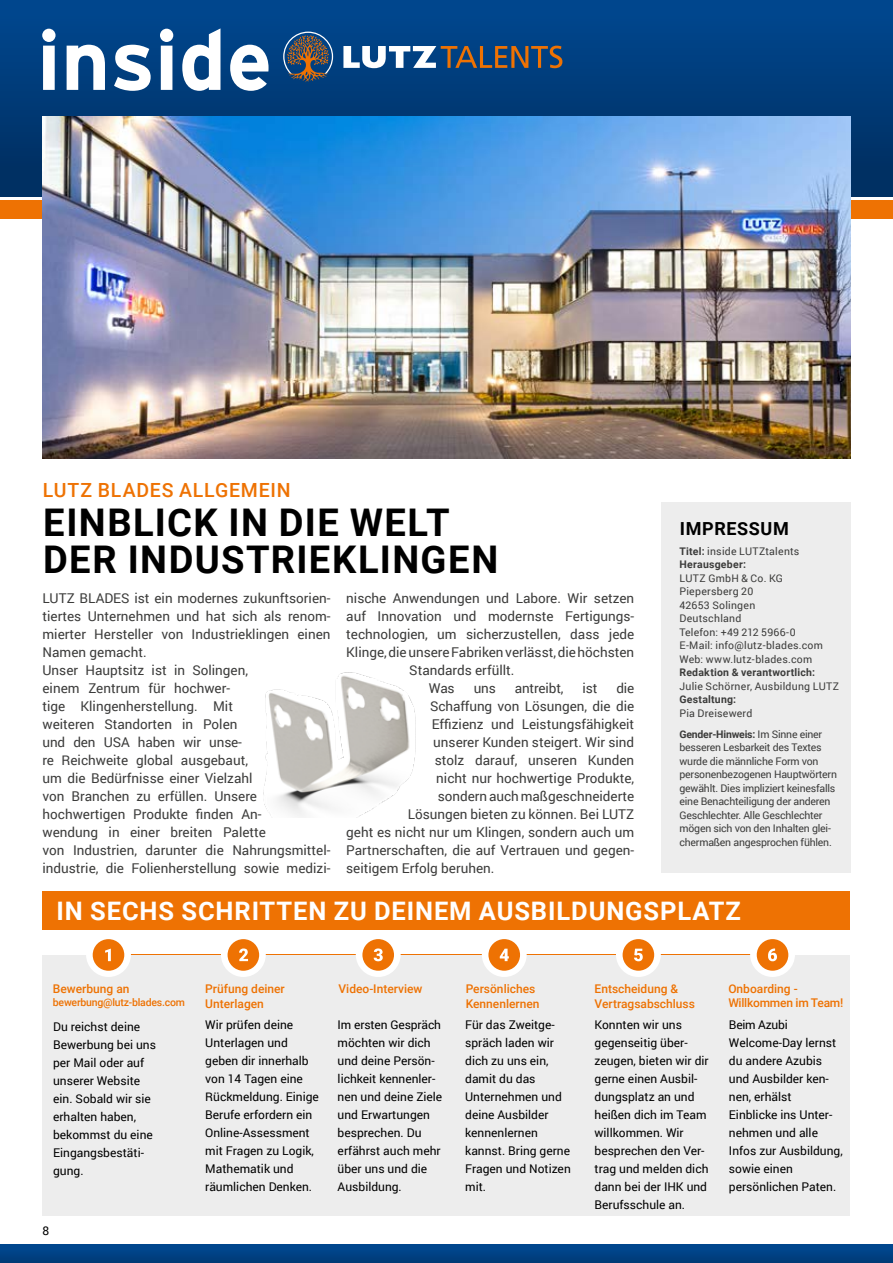
<style>
.page{position:relative;width:893px;height:1263px;background:#fff}
.page>*{position:absolute;margin:0;border:0;box-sizing:border-box;transform-origin:0 0}
.t1{font:700 38.1px/37.5px "Roboto";letter-spacing:.035em;color:#000}
.t2{font:700 25.5px "Roboto";letter-spacing:.035em;color:#fff}
.t3{font:500 19.5px "Roboto";letter-spacing:.04em;color:#ee7203}
.t4{font:700 18px "Roboto";letter-spacing:.035em;color:#000}
.t5{font:13.5px/18px "Roboto";color:#3c3c3b}
.t6{font:12px/18px "Roboto";color:#000}
.t7{font:500 12px/14.4px "Roboto";color:#ee7203}
.t8{font:500 12px/14.4px "Roboto";letter-spacing:-.02em;color:#ee7203}
.t9{font:10.5px/13.5px "Roboto";letter-spacing:-.02em;color:#3c3c3b}
.t10{font:10.5px/13.5px "Roboto";letter-spacing:.02em;color:#3c3c3b}
.t11{font:700 10.5px/13.5px "Roboto";letter-spacing:.02em;color:#3c3c3b}
.t12{font:10.5px/21px "Roboto";letter-spacing:.015em;color:#3c3c3b}
.t13{font:10.5px "Roboto";letter-spacing:.025em;color:#3c3c3b}
.t14{font:500 10.5px "Roboto";letter-spacing:-.02em;color:#ee7203}
.s1{font-weight:400}
.s2{font-weight:700}
</style>
<div class="page">
<div style="left:0;top:1245px;width:893px;height:18px;background:linear-gradient(to right,#004183,#004183)"></div>
<hr style="left:118px;top:953px;width:641px;height:2px;background:#ee7203">
<div style="left:43px;top:955px;width:807px;height:261px;background:#ededed"></div>
<div style="left:0;top:0;width:893px;height:196px;background:linear-gradient(to bottom,#00468e,#0c3867)"></div>
<div style="left:0;top:201px;width:893px;height:18px;background:#ee7203"></div>
<div style="left:661px;top:502px;width:190px;height:371px;background:#ededed"></div>
<svg style="left:343px;top:46px;width:219px;height:22px"></svg>
<svg style="left:283px;top:32px;width:50px;height:50px;background:#495769"></svg>
<img style="left:43px;top:117px;width:807px;height:342px">
<div style="left:356px;top:932px;width:45px;height:45px;background:#fff;border-radius:50%"></div>
<div style="left:362px;top:939px;width:32px;height:32px;background:#ee7203;border-radius:50%"></div>
<svg style="left:374px;top:948px;width:9px;height:13px"></svg>
<div style="left:482px;top:932px;width:45px;height:45px;background:#fff;border-radius:50%"></div>
<div style="left:488px;top:939px;width:32px;height:32px;background:#ee7203;border-radius:50%"></div>
<svg style="left:500px;top:949px;width:9px;height:12px"></svg>
<div style="left:616px;top:932px;width:45px;height:45px;background:#fff;border-radius:50%"></div>
<div style="left:623px;top:939px;width:31px;height:32px;background:#ee7203;border-radius:50%"></div>
<svg style="left:634px;top:949px;width:9px;height:12px"></svg>
<div style="left:750px;top:932px;width:45px;height:45px;background:#fff;border-radius:50%"></div>
<div style="left:757px;top:939px;width:31px;height:32px;background:#ee7203;border-radius:50%"></div>
<svg style="left:768px;top:948px;width:9px;height:13px"></svg>
<div style="left:43px;top:891px;width:807px;height:38px;background:#ee7203"></div>
<div style="left:221px;top:932px;width:45px;height:45px;background:#fff;border-radius:50%"></div>
<div style="left:228px;top:939px;width:31px;height:32px;background:#ee7203;border-radius:50%"></div>
<svg style="left:239px;top:948px;width:9px;height:13px"></svg>
<div style="left:86px;top:932px;width:45px;height:45px;background:#fff;border-radius:50%"></div>
<div style="left:93px;top:939px;width:31px;height:32px;background:#ee7203;border-radius:50%"></div>
<svg style="left:105px;top:949px;width:6px;height:12px"></svg>
<svg style="left:42px;top:28px;width:227px;height:63px"></svg>
<img style="left:263px;top:672px;width:153px;height:145px">
<h3 class="t3" style="left:43px;top:476px;width:249px">LUTZ BLADES ALLGEMEIN</h3>
<h1 class="t1" style="left:43px;top:502px;width:457px">EINBLICK IN DIE WELT<br>DER INDUSTRIEKLINGEN</h1>
<p class="t5" style="left:43px;top:588px;width:290px">LUTZ BLADES ist ein modernes zukunftsorien&shy;tiertes Unternehmen und hat sich als renom&shy;mierter Hersteller von Industrieklingen einen Namen gemacht.<br>Unser Hauptsitz ist in Solingen,<br>einem Zentrum für hochwer-<br>tige Klingenherstellung. Mit<br>weiteren Standorten in Polen<br>und den USA haben wir unse-<br>re Reichweite global ausgebaut,<br>um die Bedürfnisse einer Vielzahl<br>von Branchen zu erfüllen. Unsere hochwertigen Produkte finden An-<br>wendung in einer breiten Palette<br>von Industrien, darunter die Nahrungsmittel&shy;industrie, die Folienherstellung sowie medizi-</p>
<p class="t5" style="left:346px;top:588px;width:289px">nische Anwendungen und Labore. Wir setzen</p>
<p class="t5" style="left:346px;top:606px;width:289px">auf Innovation und modernste Fertigungs-</p>
<p class="t5" style="left:346px;top:624px;width:289px">technologien, um sicherzustellen, dass jede</p>
<p class="t5" style="left:346px;top:642px;width:290px">Klinge, die unsere Fabriken verlässt, die höchsten</p>
<p class="t5" style="left:409px;top:660px;width:107px">Standards erfüllt.</p>
<p class="t5" style="left:429px;top:678px;width:27px">Was</p>
<p class="t5" style="left:474px;top:678px;width:24px">uns</p>
<p class="t5" style="left:515px;top:678px;width:50px">antreibt,</p>
<p class="t5" style="left:582px;top:678px;width:16px">ist</p>
<p class="t5" style="left:616px;top:678px;width:19px">die</p>
<p class="t5" style="left:430px;top:696px;width:205px">Schaffung von Lösungen, die die</p>
<p class="t5" style="left:432px;top:714px;width:204px">Effizienz und Leistungsfähigkeit</p>
<p class="t5" style="left:433px;top:732px;width:202px">unserer Kunden steigert. Wir sind</p>
<p class="t5" style="left:435px;top:750px;width:201px">stolz darauf, unseren Kunden</p>
<p class="t5" style="left:436px;top:768px;width:199px">nicht nur hochwertige Produkte,</p>
<p class="t5" style="left:438px;top:786px;width:198px">sondern auch maßgeschneiderte</p>
<p class="t5" style="left:408px;top:804px;width:228px">Lösungen bieten zu können. Bei LUTZ</p>
<p class="t5" style="left:346px;top:822px;width:289px">geht es nicht nur um Klingen, sondern auch um</p>
<p class="t5" style="left:346px;top:840px;width:289px">Partnerschaften, die auf Vertrauen und gegen-</p>
<p class="t5" style="left:346px;top:858px;width:150px">seitigem Erfolg beruhen.</p>
<h3 class="t4" style="left:680px;top:516px;width:111px">IMPRESSUM</h3>
<p class="t11" style="left:679px;top:544px;width:121px">Titel: <span class="s1">inside LUTZtalents<br></span>Herausgeber:</p>
<p class="t10" style="left:679px;top:571px;width:145px">LUTZ GmbH &amp; Co. KG<br>Piepersberg 20<br>42653 Solingen<br>Deutschland<br>Telefon: +49 212 5966-0<br>E-Mail: info@lutz-blades.com<br>Web: www.lutz-blades.com</p>
<p class="t11" style="left:679px;top:665px;width:137px">Redaktion &amp; verantwortlich:</p>
<p class="t13" style="left:679px;top:679px;width:161px">Julie Schörner, Ausbildung LUTZ</p>
<p class="t11" style="left:679px;top:692px;width:58px">Gestaltung:</p>
<p class="t12" style="left:679px;top:702px;width:144px">Pia Dreisewerd<br><span class="s2">Gender-Hinweis:</span> Im Sinne einer</p>
<p class="t9" style="left:679px;top:740px;width:159px">besseren Lesbarkeit des Textes wurde die männliche Form von personenbezogenen Hauptwörtern gewählt. Dies impliziert keinesfalls eine Benachteiligung der anderen Geschlechter. Alle Geschlechter mögen sich von den Inhalten glei&shy;chermaßen angesprochen fühlen.</p>
<h2 class="t2" style="left:57px;top:893px;width:686px">IN SECHS SCHRITTEN ZU DEINEM AUSBILDUNGSPLATZ</h2>
<p class="t7" style="left:53px;top:981px;width:78px">Bewerbung an</p>
<p class="t14" style="left:53px;top:995px;width:134px">bewerbung@lutz-blades.com</p>
<p class="t7" style="left:205px;top:981px;width:81px">Prüfung deiner<br>Unterlagen</p>
<p class="t7" style="left:338px;top:981px;width:85px">Video-Interview</p>
<p class="t7" style="left:466px;top:981px;width:75px">Persönliches<br>Kennenlernen</p>
<p class="t7" style="left:594px;top:981px;width:102px">Entscheidung &amp;<br>Vertragsabschluss</p>
<p class="t8" style="left:728px;top:981px;width:116px">Onboarding -<br>Willkommen im Team!</p>
<p class="t6" style="left:53px;top:1017px;width:104px">Du reichst deine<br>Bewerbung bei uns per Mail oder auf unserer Website ein. Sobald wir sie erhalten haben, bekommst du eine<br>Eingangsbestäti&shy;gung.</p>
<p class="t6" style="left:205px;top:1015px;width:115px">Wir prüfen deine<br>Unterlagen und geben dir innerhalb von 14 Tagen eine<br>Rückmeldung. Einige<br>Berufe erfordern ein<br>Online-Assessment mit Fragen zu Logik,<br>Mathematik und räumlichen Denken.</p>
<p class="t6" style="left:338px;top:1015px;width:106px">Im ersten Gespräch möchten wir dich und deine Persön&shy;lichkeit kennenler&shy;nen und deine Ziele und Erwartungen besprechen. Du erfährst auch mehr über uns und die<br>Ausbildung.</p>
<p class="t6" style="left:465px;top:1015px;width:107px">Für das Zweitge&shy;spräch laden wir dich zu uns ein, damit du das<br>Unternehmen und deine Ausbilder kennenlernen kannst. Bring gerne<br>Fragen und Notizen mit.</p>
<p class="t6" style="left:594px;top:1015px;width:116px">Konnten wir uns gegenseitig über&shy;zeugen, bieten wir dir gerne einen Ausbil&shy;dungsplatz an und heißen dich im Team willkommen. Wir besprechen den Ver&shy;trag und melden dich dann bei der IHK und<br>Berufsschule an.</p>
<p class="t6" style="left:729px;top:1015px;width:115px">Beim Azubi<br>Welcome-Day lernst du andere Azubis und Ausbilder ken&shy;nen, erhälst<br>Einblicke ins Unter&shy;nehmen und alle<br>Infos zur Ausbildung, sowie einen persönlichen Paten.</p>
<p class="t6" style="left:43px;top:1222px;width:8px">8</p>
</div>
